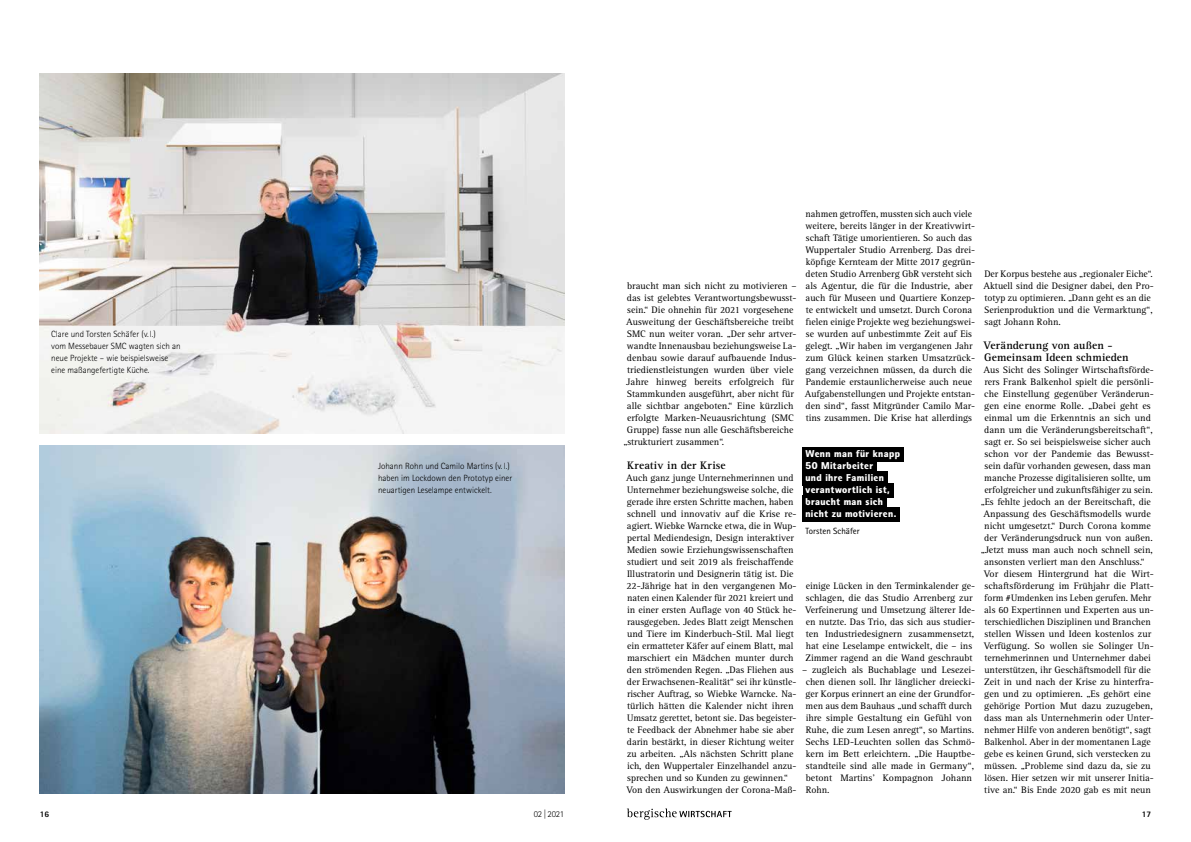
<style>
.page{position:relative;width:1191px;height:842px;background:#fff}
.page>*{position:absolute;margin:0;border:0;box-sizing:border-box;transform-origin:0 0}
.t1{font:700 11.2px/12px "Rotis Serif Std";letter-spacing:.015em;color:#000}
.t2{font:900 10px/12px "Rotis II Sans Std";letter-spacing:.04em;color:#fff}
.t3{font:9.8px/12px "Rotis Serif Std";color:#000}
.t4{font:300 9px/12px "Rotis Sans Serif Std";color:#000}
.t5{font:9px "Rotis Sans Serif Std";color:#000}
.t6{font:800 8.5px "Rotis Sans Serif Std";color:#000}
</style>
<div class="page">
<div style="left:802px;top:447px;width:102px;height:14px;background:#000"></div>
<div style="left:802px;top:459px;width:75px;height:14px;background:#000"></div>
<div style="left:802px;top:471px;width:85px;height:14px;background:#000"></div>
<div style="left:802px;top:483px;width:91px;height:14px;background:#000"></div>
<div style="left:802px;top:495px;width:85px;height:14px;background:#000"></div>
<div style="left:802px;top:507px;width:98px;height:14px;background:#000"></div>
<img style="left:40px;top:445px;width:524px;height:348px">
<img style="left:40px;top:73px;width:524px;height:360px">
<svg style="left:627px;top:808px;width:104px;height:12px"></svg>
<p class="t4" style="left:51px;top:328px;width:131px">Clare und Torsten Schäfer (v. l.)<br>vom Messebauer SMC wagten sich an neue Projekte – wie beispielsweise eine maßangefertigte Küche.</p>
<p class="t4" style="left:378px;top:460px;width:136px">Johann Rohn und Camilo Martins (v. l.) haben im Lockdown den Prototyp einer neuartigen Leselampe entwickelt.</p>
<p class="t3" style="left:804px;top:208px;width:172px">nahmen getroffen, mussten sich auch viele weitere, bereits länger in der Kreativwirt&shy;schaft Tätige umorientieren. So auch das Wuppertaler Studio Arrenberg. Das drei&shy;köpfige Kernteam der Mitte 2017 gegrün&shy;deten Studio Arrenberg GbR versteht sich als Agentur, die für die Industrie, aber auch für Museen und Quartiere Konzep&shy;te entwickelt und umsetzt. Durch Corona fielen einige Projekte weg beziehungswei&shy;se wurden auf unbestimmte Zeit auf Eis gelegt. „Wir haben im vergangenen Jahr zum Glück keinen starken Umsatzrück&shy;gang verzeichnen müssen, da durch die Pandemie erstaunlicherweise auch neue Aufgabenstellungen und Projekte entstan&shy;den sind“, fasst Mitgründer Camilo Mar&shy;tins zusammen. Die Krise hat allerdings</p>
<p class="t3" style="left:983px;top:268px;width:172px">Der Korpus bestehe aus „regionaler Eiche“.<br>Aktuell sind die Designer dabei, den Pro&shy;totyp zu optimieren. „Dann geht es an die Serienproduktion und die Vermarktung“, sagt Johann Rohn.</p>
<p class="t1" style="left:983px;top:339px;width:147px">Veränderung von außen -<br>Gemeinsam Ideen schmieden</p>
<p class="t3" style="left:980px;top:364px;width:175px;text-align:center">Aus Sicht des Solinger Wirtschaftsförde&shy;rers Frank Balkenhol spielt die persönli&shy;che Einstellung gegenüber Veränderun&shy;gen eine enorme Rolle. „Dabei geht es einmal um die Erkenntnis an sich und dann um die Veränderungsbereitschaft“, sagt er. So sei beispielsweise sicher auch schon vor der Pandemie das Bewusst&shy;sein dafür vorhanden gewesen, dass man manche Prozesse digitalisieren sollte, um erfolgreicher und zukunftsfähiger zu sein. „Es fehlte jedoch an der Bereitschaft, die Anpassung des Geschäftsmodells wurde nicht umgesetzt.“ Durch Corona komme der Veränderungsdruck nun von außen. „Jetzt muss man auch noch schnell sein, ansonsten verliert man den Anschluss.“ Vor diesem Hintergrund hat die Wirt&shy;schaftsförderung im Frühjahr die Platt&shy;form #Umdenken ins Leben gerufen. Mehr als 60 Expertinnen und Experten aus un&shy;terschiedlichen Disziplinen und Branchen stellen Wissen und Ideen kostenlos zur Verfügung. So wollen sie Solinger Un&shy;ternehmerinnen und Unternehmer dabei unterstützen, ihr Geschäftsmodell für die Zeit in und nach der Krise zu hinterfra&shy;gen und zu optimieren. „Es gehört eine gehörige Portion Mut dazu zuzugeben, dass man als Unternehmerin oder Unter&shy;nehmer Hilfe von anderen benötigt“, sagt Balkenhol. Aber in der momentanen Lage gebe es keinen Grund, sich verstecken zu müssen. „Probleme sind dazu da, sie zu lösen. Hier setzen wir mit unserer Initia&shy;tive an.“ Bis Ende 2020 gab es mit neun</p>
<p class="t3" style="left:627px;top:280px;width:171px">braucht man sich nicht zu motivieren –</p>
<p class="t3" style="left:627px;top:292px;width:171px">das ist gelebtes Verantwortungsbewusst-</p>
<p class="t3" style="left:627px;top:304px;width:168px">sein.“ Die ohnehin für 2021 vorgesehene</p>
<p class="t3" style="left:626px;top:316px;width:169px">Ausweitung der Geschäftsbereiche treibt</p>
<p class="t3" style="left:627px;top:328px;width:171px">SMC nun weiter voran. „Der sehr artver-</p>
<p class="t3" style="left:627px;top:340px;width:171px">wandte Innenausbau beziehungsweise La-</p>
<p class="t3" style="left:627px;top:352px;width:171px">denbau sowie darauf aufbauende Indus-</p>
<p class="t3" style="left:627px;top:364px;width:168px">triedienstleistungen wurden über viele</p>
<p class="t3" style="left:626px;top:376px;width:169px">Jahre hinweg bereits erfolgreich für</p>
<p class="t3" style="left:627px;top:388px;width:169px">Stammkunden ausgeführt, aber nicht für</p>
<p class="t3" style="left:627px;top:400px;width:168px">alle sichtbar angeboten.“ Eine kürzlich</p>
<p class="t3" style="left:627px;top:412px;width:168px">erfolgte Marken-Neuausrichtung (SMC</p>
<p class="t3" style="left:627px;top:424px;width:168px">Gruppe) fasse nun alle Geschäftsbereiche</p>
<p class="t3" style="left:623px;top:436px;width:102px">„strukturiert zusammen“.</p>
<p class="t1" style="left:627px;top:459px;width:100px">Kreativ in der Krise</p>
<p class="t3" style="left:626px;top:472px;width:172px">Auch ganz junge Unternehmerinnen und Unternehmer beziehungsweise solche, die gerade ihre ersten Schritte machen, haben schnell und innovativ auf die Krise re&shy;agiert. Wiebke Warncke etwa, die in Wup&shy;pertal Mediendesign, Design interaktiver Medien sowie Erziehungswissenschaften studiert und seit 2019 als freischaffende Illustratorin und Designerin tätig ist. Die 22-Jährige hat in den vergangenen Mo&shy;naten einen Kalender für 2021 kreiert und in einer ersten Auflage von 40 Stück he&shy;rausgegeben. Jedes Blatt zeigt Menschen und Tiere im Kinderbuch-Stil. Mal liegt ein ermatteter Käfer auf einem Blatt, mal marschiert ein Mädchen munter durch den strömenden Regen. „Das Fliehen aus der Erwachsenen-Realität“ sei ihr künstle&shy;rischer Auftrag, so Wiebke Warncke. Na&shy;türlich hätten die Kalender nicht ihren Umsatz gerettet, betont sie. Das begeister&shy;te Feedback der Abnehmer habe sie aber darin bestärkt, in dieser Richtung weiter zu arbeiten. „Als nächsten Schritt plane ich, den Wuppertaler Einzelhandel anzu&shy;sprechen und so Kunden zu gewinnen.“ Von den Auswirkungen der Corona-Maß-</p>
<p class="t2" style="left:805px;top:448px;width:96px">Wenn man für knapp<br>50 Mitarbeiter<br>und ihre Familien verantwortlich ist, braucht man sich nicht zu motivieren.</p>
<p class="t5" style="left:805px;top:525px;width:56px">Torsten Schäfer</p>
<p class="t3" style="left:805px;top:580px;width:172px">einige Lücken in den Terminkalender ge&shy;schlagen, die das Studio Arrenberg zur Verfeinerung und Umsetzung älterer Ide&shy;en nutzte. Das Trio, das sich aus studier&shy;ten Industriedesignern zusammensetzt, hat eine Leselampe entwickelt, die – ins Zimmer ragend an die Wand geschraubt</p>
<p class="t3" style="left:805px;top:664px;width:171px;text-indent:-3px">– zugleich als Buchablage und Lesezei&shy;chen dienen soll. Ihr länglicher dreiecki&shy;ger Korpus erinnert an eine der Grundfor&shy;men aus dem Bauhaus „und schafft durch ihre simple Gestaltung ein Gefühl von Ruhe, die zum Lesen anregt“, so Martins.<br>Sechs LED-Leuchten sollen das Schmö&shy;kern im Bett erleichtern. „Die Hauptbe&shy;standteile sind alle made in Germany“, betont Martins’ Kompagnon Johann Rohn.</p>
<p class="t6" style="left:40px;top:809px;width:11px">16</p>
<p class="t4" style="left:534px;top:808px;width:32px">02| 2021</p>
<p class="t6" style="left:1141px;top:809px;width:11px">17</p>
</div>
